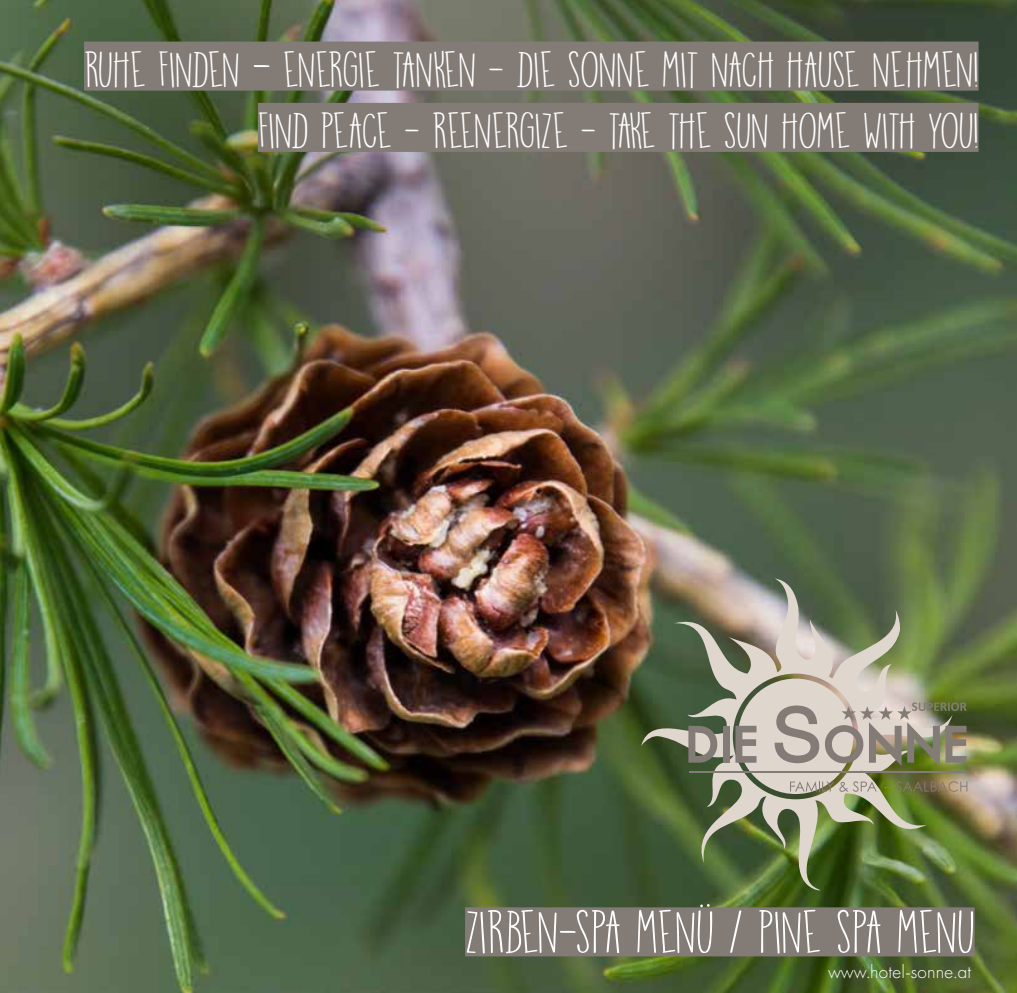
<style>
.page{position:relative;width:1017px;height:993px;background:#fff}
.page>*{position:absolute;margin:0;border:0;box-sizing:border-box;transform-origin:0 0}
.t1{font:52.5px "DK Mango Smoothie";color:#fff}
.t2{font:43.75px/61.2px "DK Mango Smoothie";color:#fff;text-align:right}
.t3{font:300 19.25px "Futura PT";color:#fff}
.s1{font-size:52.5px}
</style>
<div class="page">
<img style="left:0;top:0;width:1017px;height:992px">
<div style="left:84px;top:42px;width:895px;height:49px;background:#827b76"></div>
<div style="left:258px;top:103px;width:721px;height:49px;background:#827b76"></div>
<div style="left:465px;top:907px;width:510px;height:49px;background:#827b76"></div>
<img style="left:641px;top:578px;width:312px;height:312px">
<div style="left:738px;top:678px;width:115px;height:115px;background:#dfd6cd;border-radius:50%"></div>
<hr style="left:689px;top:771px;width:278px;height:1px;background:#827b76">
<svg style="left:688px;top:725px;width:29px;height:37px"></svg>
<div style="left:723px;top:725px;width:7px;height:37px;background:#827b76"></div>
<svg style="left:735px;top:725px;width:21px;height:37px"></svg>
<svg style="left:775px;top:705px;width:44px;height:58px"></svg>
<img style="left:825px;top:702px;width:141px;height:63px">
<svg style="left:790px;top:781px;width:87px;height:10px"></svg>
<svg style="left:885px;top:781px;width:82px;height:10px"></svg>
<p class="t2" style="left:84px;top:39px;width:896px">RUHE FINDEN <span class="s1">-</span> ENERGIE TANKEN - DIE SONNE MIT NACH HAUSE NEHMEN!<br>FIND PEACE - REENERGIZE - TAKE THE SUN HOME WITH YOU!</p>
<p class="t1" style="left:465px;top:900px;width:511px">ZIRBEN-SPA MENÜ / PINE SPA MENU</p>
<p class="t3" style="left:828px;top:960px;width:145px">www.hotel-sonne.at</p>
</div>
